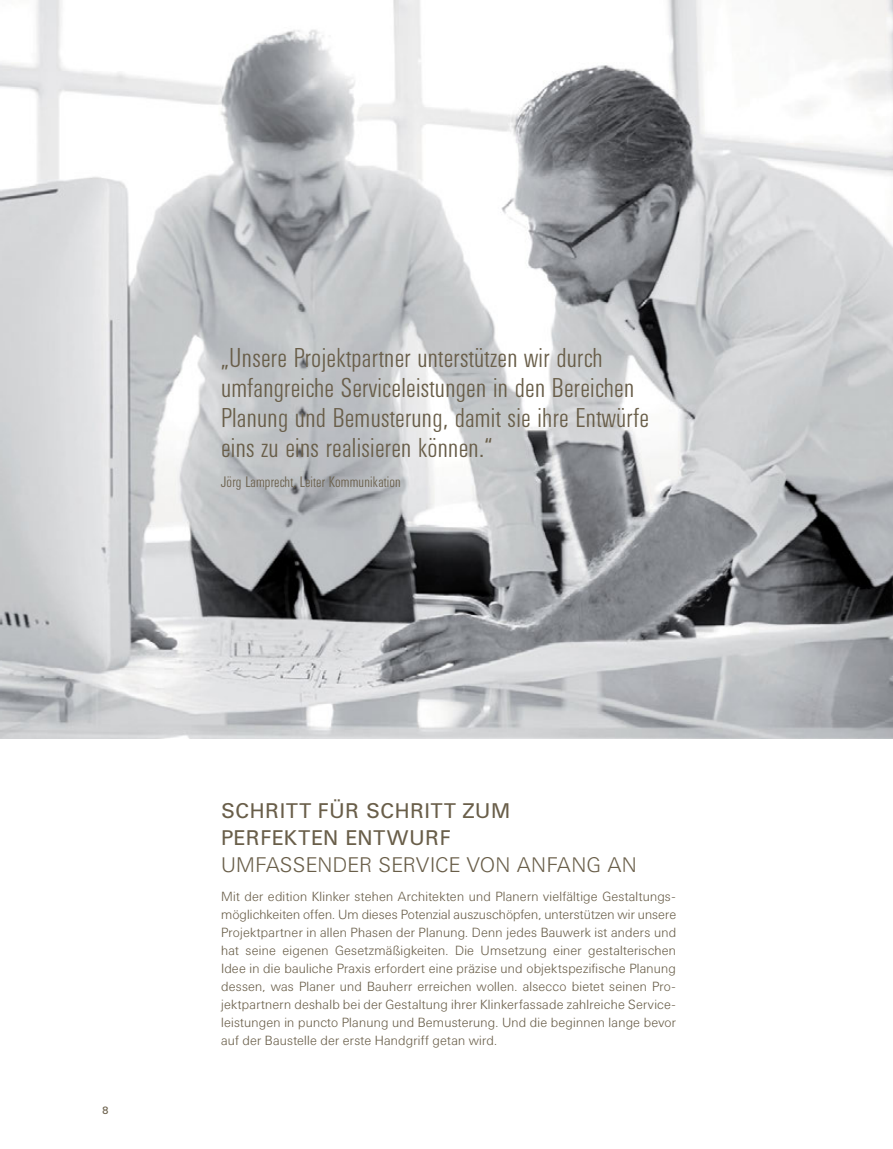
<style>
.page{position:relative;width:893px;height:1149px;background:#fff}
.page>*{position:absolute;margin:0;border:0;box-sizing:border-box;transform-origin:0 0}
.t1{font:300 27px/30px "Univers Condensed BQ";letter-spacing:.01em;color:#695e49}
.t2{font:21px/27px "Univers BQ";letter-spacing:.03em;color:#695e49}
.t3{font:300 21px "Univers BQ";letter-spacing:.02em;color:#695e49}
.t4{font:300 15px "Univers Condensed BQ";letter-spacing:.01em;color:#695e49}
.t5{font:300 13.2px/18px "Univers BQ";letter-spacing:.015em;color:#695e49;text-align:justify}
.t6{font:10.5px "Univers BQ";color:#695e49}
</style>
<div class="page">
<img style="left:0;top:0;width:893px;height:738px">
<h1 class="t1" style="left:221px;top:343px;width:429px">„Unsere Projektpartner unterstützen wir durch umfangreiche Serviceleistungen in den Bereichen Planung und Bemusterung, damit sie ihre Entwürfe eins zu eins realisieren können.“</h1>
<p class="t4" style="left:221px;top:473px;width:181px">Jörg Lamprecht, Leiter Kommunikation</p>
<p class="t6" style="left:102px;top:1104px;width:8px">8</p>
<h2 class="t2" style="left:221px;top:797px;width:291px">SCHRITT FÜR SCHRITT ZUM<br>PERFEKTEN ENTWURF</h2>
<h2 class="t3" style="left:221px;top:852px;width:417px">UMFASSENDER SERVICE VON ANFANG AN</h2>
<p class="t5" style="left:221px;top:887px;width:457px">Mit der edition Klinker stehen Architekten und Planern vielfältige Gestaltungs&shy;möglichkeiten offen. Um dieses Potenzial auszuschöpfen, unterstützen wir unsere Projektpartner in allen Phasen der Planung. Denn jedes Bauwerk ist anders und hat seine eigenen Gesetzmäßigkeiten. Die Umsetzung einer gestalterischen Idee in die bauliche Praxis erfordert eine präzise und objektspezifische Planung dessen, was Planer und Bauherr erreichen wollen. alsecco bietet seinen Pro&shy;jektpartnern deshalb bei der Gestaltung ihrer Klinkerfassade zahlreiche Service&shy;leistungen in puncto Planung und Bemusterung. Und die beginnen lange bevor auf der Baustelle der erste Handgriff getan wird.</p>
</div>
